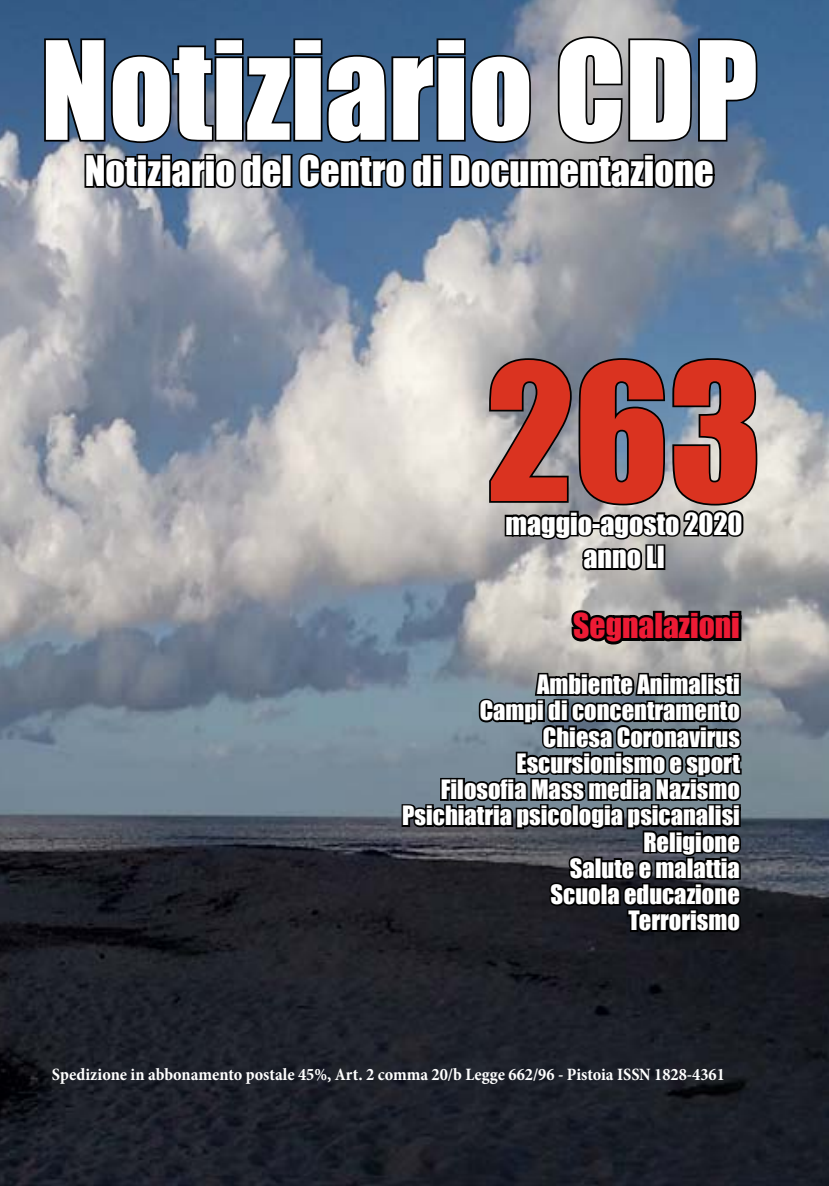
<style>
.page{position:relative;width:829px;height:1186px;background:#fff}
.page>*{position:absolute;margin:0;border:0;box-sizing:border-box;transform-origin:0 0}
.t1{font:175px "Impact";color:#da3320}
.t2{font:126px "Impact";color:#fff}
.t3{font:38.5px "Impact";color:#fff}
.t4{font:31.5px "Impact";color:#ed1b35}
.t5{font:28px/33.6px "Impact";color:#fff;text-align:center}
.t6{font:24.5px/26.2px "Impact";color:#fff;text-align:right}
.t7{font:700 condensed 17.5px "Minion Pro";color:#fff}
</style>
<div class="page">
<img style="left:0;top:0;width:828px;height:1186px">
<svg style="left:487px;top:356px;width:272px;height:217px;background:#80868d"></svg>
<div style="left:656px;top:544px;width:9px;height:26px;border:4px solid #000"></div>
<svg style="left:400px;top:606px;width:344px;height:330px;background:#42474c"></svg>
<svg style="left:42px;top:35px;width:717px;height:156px;background:#4a5c72"></svg>
<h2 class="t2" style="left:41px;top:-7px;width:718px">Notiziario CDP</h2>
<h3 class="t3" style="left:85px;top:141px;width:630px">Notiziario del Centro di Documentazione</h3>
<h1 class="t1" style="left:486px;top:296px;width:277px">263</h1>
<p class="t5" style="left:505px;top:506px;width:239px">maggio-agosto 2020 anno LI</p>
<p class="t4" style="left:573px;top:601px;width:168px">Segnalazioni</p>
<p class="t6" style="left:402px;top:670px;width:339px">Ambiente Animalisti<br>Campi di concentramento<br>Chiesa Coronavirus<br>Escursionismo e sport<br>Filosofia Mass media Nazismo<br>Psichiatria psicologia psicanalisi<br>Religione<br>Salute e malattia<br>Scuola educazione<br>Terrorismo</p>
<p class="t7" style="left:52px;top:1062px;width:674px">Spedizione in abbonamento postale 45%, Art. 2 comma 20/b Legge 662/96 - Pistoia ISSN 1828-4361</p>
</div>
